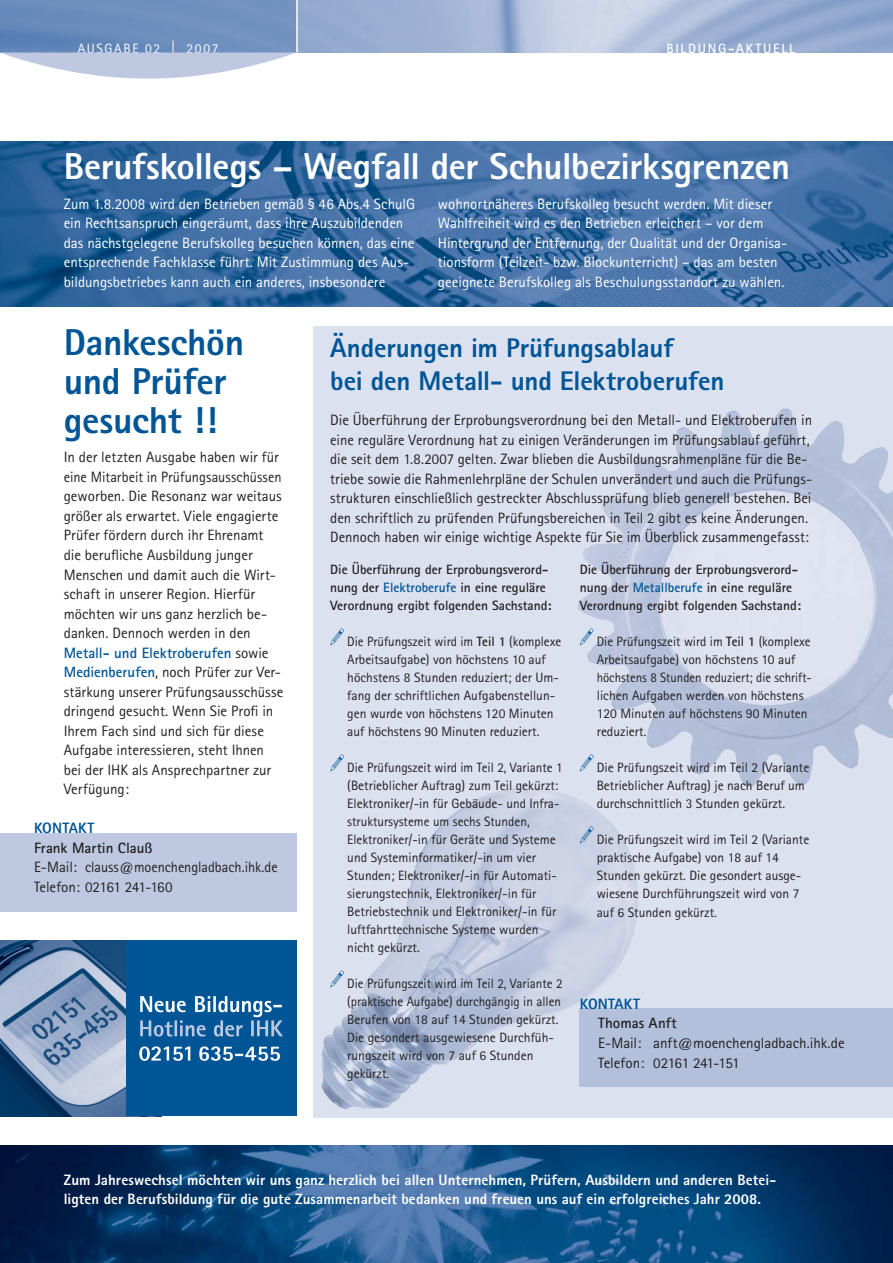
<style>
.page{position:relative;width:893px;height:1263px;background:#fff}
.page>*{position:absolute;margin:0;border:0;box-sizing:border-box;transform-origin:0 0}
.t1{font:800 37.5px "Rotis Sans Serif";letter-spacing:-.01em;color:#fff}
.t2{font:800 37.5px/39px "Rotis Sans Serif";letter-spacing:-.01em;color:#005596}
.t3{font:800 27px/33px "Rotis Sans Serif";letter-spacing:-.005em;color:#005596}
.t4{font:15px/19.5px "Rotis Sans Serif";color:#231f20}
.t5{font:15px/19.5px "Rotis Sans Serif";color:#fff}
.t6{font:800 15px/19.5px "Rotis Sans Serif";color:#fff}
.t7{font:700 15px "Rotis Sans Serif";color:#231f20}
.t8{font:800 15px "Rotis Sans Serif";letter-spacing:.01em;color:#005596}
.t9{font:13.5px/18px "Rotis Sans Serif";color:#231f20}
.t10{font:700 13.5px/18px "Rotis Sans Serif";color:#231f20}
.t11{font:700 13.5px "Rotis Sans Serif";letter-spacing:.12em;color:#fff}
.t12{font:13.5px "Rotis Sans Serif";letter-spacing:.12em;color:#fff}
.s1{font-weight:700;color:#005596}
.s2{color:#005596}
.s3{font-weight:700}
</style>
<div class="page">
<img style="left:0;top:1145px;width:893px;height:118px">
<div style="left:313px;top:326px;width:580px;height:791px;background:#dbe1ef"></div>
<img style="left:0;top:941px;width:126px;height:175px">
<img style="left:396px;top:788px;width:246px;height:294px">
<img style="left:321px;top:944px;width:171px;height:165px">
<img style="left:625px;top:598px;width:234px;height:189px">
<img style="left:859px;top:447px;width:34px;height:291px">
<img style="left:587px;top:498px;width:38px;height:212px">
<img style="left:672px;top:408px;width:187px;height:140px">
<img style="left:624px;top:457px;width:48px;height:141px">
<svg style="left:330px;top:628px;width:14px;height:17px"></svg>
<svg style="left:330px;top:754px;width:14px;height:17px"></svg>
<svg style="left:330px;top:970px;width:14px;height:17px"></svg>
<img style="left:0;top:142px;width:893px;height:164px">
<div style="left:580px;top:1009px;width:313px;height:78px;background:#b2c0dc"></div>
<svg style="left:580px;top:628px;width:14px;height:17px"></svg>
<svg style="left:580px;top:754px;width:14px;height:17px"></svg>
<svg style="left:580px;top:826px;width:14px;height:17px"></svg>
<div style="left:0;top:833px;width:296px;height:78px;background:#bec9e1"></div>
<svg style="left:0;top:0;width:296px;height:79px;background:#8ea7cc"></svg>
<div style="left:126px;top:941px;width:170px;height:175px;background:#005596"></div>
<svg style="left:140px;top:996px;width:143px;height:40px"></svg>
<svg style="left:139px;top:1046px;width:141px;height:15px"></svg>
<p class="t12" style="left:78px;top:43px;width:142px">AUSGABE 02 | 2007</p>
<p class="t11" style="left:667px;top:43px;width:130px">BILDUNG-AKTUELL</p>
<h1 class="t1" style="left:64px;top:154px;width:728px">Berufskollegs – Wegfall der Schulbezirksgrenzen</h1>
<p class="t5" style="left:64px;top:195px;width:353px">Zum 1.8.2008 wird den Betrieben gemäß § 46 Abs.4 SchulG ein Rechtsanspruch eingeräumt, dass ihre Auszubildenden das nächstgelegene Berufskolleg besuchen können, das eine entsprechende Fachklasse führt. Mit Zustimmung des Aus&shy;bildungsbetriebes kann auch ein ande res, insbesondere</p>
<p class="t5" style="left:438px;top:195px;width:351px">wohnortnäheres Berufskolleg besucht werden. Mit dieser Wahlfreiheit wird es den Betrieben erleichert – vor dem Hin tergrund der Entfernung, der Qualität und der Orga nisa&shy;tions form (Teilzeit- bzw. Blockunterricht) – das am besten geeignete Berufskolleg als Beschulungsstandort zu wählen.</p>
<h1 class="t2" style="left:64px;top:327px;width:182px">Dankeschön und Prüfer gesucht !!</h1>
<p class="t4" style="left:64px;top:449px;width:221px">In der letzten Ausgabe haben wir für eine Mitarbeit in Prüfungsausschüssen geworben. Die Resonanz war weitaus größer als erwartet. Viele engagierte Prüfer fördern durch ihr Ehrenamt die berufliche Ausbildung junger Menschen und damit auch die Wirt&shy;schaft in unse rer Region. Hierfür möchten wir uns ganz herzlich be&shy;danken. Den noch werden in den <span class="s1">Metall- und Elektro berufen</span> sowie <span class="s1">Medien be rufen</span>, noch Prüfer zur Ver&shy;stärkung un serer Prüfungs ausschüsse drin gend gesucht. Wenn Sie Profi in Ihrem Fach sind und sich für diese Auf gabe interessieren, steht Ihnen bei der IHK als Ansprechpartner zur Verfügung:</p>
<p class="t8" style="left:34px;top:823px;width:62px">KONTAKT</p>
<p class="t7" style="left:34px;top:842px;width:120px">Frank Martin Clauß</p>
<p class="t4" style="left:34px;top:859px;width:245px">E-Mail: clauss@moenchengladbach.ihk.de<br>Telefon: 02161 241-160</p>
<h2 class="t3" style="left:330px;top:334px;width:396px">Änderungen im Prüfungsablauf<br>bei den Metall- und Elektroberufen</h2>
<p class="t4" style="left:330px;top:412px;width:483px">Die Überführung der Erprobungsverordnung bei den Metall- und Elektroberufen in eine reguläre Verordnung hat zu einigen Veränderungen im Prüfungsablauf geführt, die seit dem 1.8.2007 gelten. Zwar blieben die Ausbildungsrahmen pläne für die Be&shy;triebe sowie die Rahmenlehrpläne der Schulen unverändert und auch die Prüfungs&shy;strukturen einschließlich gestreckter Abschlussprüfung blieb generell bestehen. Bei den schriftlich zu prüfenden Prüfungsbereichen in Teil 2 gibt es keine Änderungen.<br>Dennoch haben wir einige wichtige Aspekte für Sie im Überblick zusammengefasst:</p>
<p class="t10" style="left:580px;top:561px;width:223px">Die Überführung der Erprobungsverord&shy;nung der <span class="s2">Metallberu fe</span> in eine reguläre<br>Verordnung ergibt folgenden Sachstand:</p>
<p class="t9" style="left:597px;top:633px;width:217px">Die Prüfungszeit wird im <span class="s3">Teil 1</span> (komplexe Arbeitsaufgabe) von höchstens 10 auf höchstens 8 Stunden reduziert; die schrift&shy;lichen Aufgaben werden von höchstens 120 Minuten auf höchstens 90 Minuten reduziert.</p>
<p class="t9" style="left:597px;top:759px;width:214px">Die Prüfungszeit wird im Teil 2 (Variante<br>Betrieblicher Auftrag) je nach Beruf um durchschnittlich 3 Stunden gekürzt.</p>
<p class="t9" style="left:597px;top:831px;width:214px">Die Prüfungszeit wird im Teil 2 (Variante praktische Aufgabe) von 18 auf 14<br>Stunden gekürzt. Die gesondert ausge&shy;wiesene Durchführungszeit wird von 7</p>
<p class="t9" style="left:597px;top:905px;width:122px">auf 6 Stunden gekürzt.</p>
<p class="t10" style="left:330px;top:561px;width:223px">Die Überführung der Erprobungsverord&shy;nung der <span class="s2">Elektroberu fe</span> in eine reguläre<br>Verordnung ergibt folgenden Sachstand:</p>
<p class="t9" style="left:347px;top:633px;width:216px">Die Prüfungszeit wird im <span class="s3">Teil 1</span> (komplexe Arbeitsaufgabe) von höchstens 10 auf höchstens 8 Stunden reduziert; der Um&shy;fang der schriftlichen Aufgabenstellun&shy;gen wurde von höchstens 120 Minuten auf höchstens 90 Minuten reduziert.</p>
<p class="t9" style="left:347px;top:759px;width:217px">Die Prüfungszeit wird im Teil 2, Variante 1 (Betrieblicher Auftrag) zum Teil gekürzt:<br>Elektroniker/-in für Gebäude- und Infra&shy;struktursysteme um sechs Stunden, Elektroniker/-in für Geräte und Systeme und Systeminformatiker/-in um vier Stunden; Elektroniker/-in für Automati&shy;sierungstechnik, Elektroniker/-in für Betriebstechnik und Elektroniker/-in für luftfahrttechnische Systeme wurden nicht gekürzt.</p>
<p class="t9" style="left:347px;top:975px;width:217px">Die Prüfungszeit wird im Teil 2, Variante 2 (praktische Aufgabe) durchgängig in allen Berufen von 18 auf 14 Stunden gekürzt.<br>Die gesondert ausgewiesene Durchfüh&shy;rungszeit wird von 7 auf 6 Stunden gekürzt.</p>
<p class="t8" style="left:580px;top:998px;width:62px">KONTAKT</p>
<p class="t7" style="left:598px;top:1018px;width:80px">Thomas Anft</p>
<p class="t4" style="left:598px;top:1035px;width:248px">E-Mail: anft@moenchengladbach.ihk.de<br>Telefon: 02161 241-151</p>
<p class="t6" style="left:64px;top:1171px;width:714px">Zum Jahreswechsel möchten wir uns ganz herzlich bei allen Unternehmen, Prüfern, Ausbildern und anderen Betei&shy;ligten der Berufsbildung für die gute Zusammenarbeit bedanken und freuen uns auf ein erfolgreiches Jahr 2008.</p>
</div>
